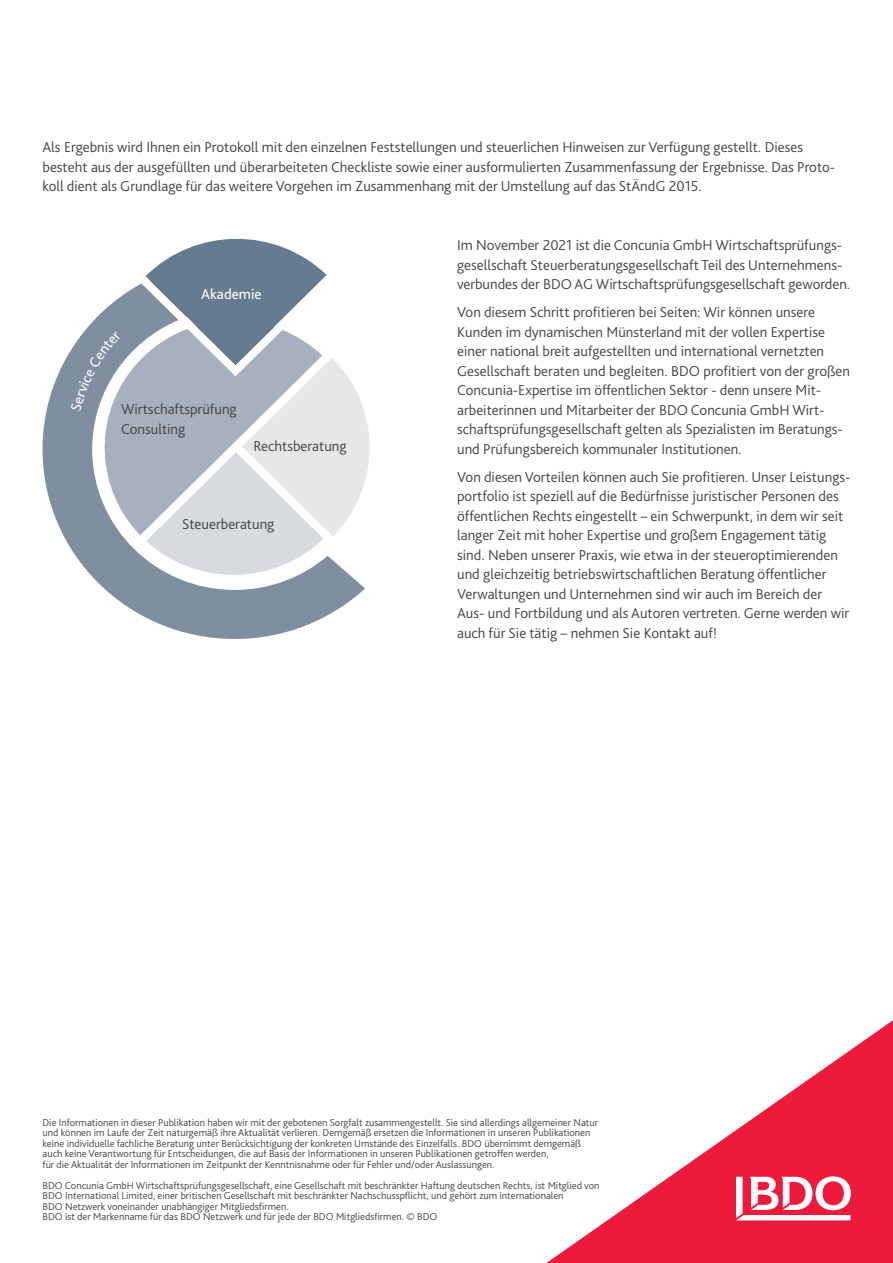
<style>
.page{position:relative;width:893px;height:1263px;background:#fff}
.page>*{position:absolute;margin:0;border:0;box-sizing:border-box;transform-origin:0 0}
.t1{font:300 15px/19.5px "Bliss Pro";color:#424241}
.t2{font:15px "Bliss Pro";color:#fff}
.t3{font:300 10.5px/10.5px "Bliss Pro";color:#424241}
</style>
<div class="page">
<svg style="left:43px;top:350px;width:322px;height:289px;fill:#7f8fa0"></svg>
<svg style="left:546px;top:1020px;width:347px;height:243px"></svg>
<svg style="left:736px;top:1176px;width:115px;height:44px"></svg>
<svg style="left:71px;top:238px;width:299px;height:349px"></svg>
<p class="t1" style="left:43px;top:137px;width:794px">Als Ergebnis wird Ihnen ein Protokoll mit den einzelnen Feststellungen und steuerlichen Hinweisen zur Verfügung gestellt. Dieses besteht aus der ausgefüllten und überarbeiteten Checkliste sowie einer ausformulierten Zusammenfassung der Ergebnisse. Das Proto&shy;koll dient als Grundlage für das weitere Vorgehen im Zusammenhang mit der Umstellung auf das StÄndG 2015.</p>
<p class="t2" style="left:201px;top:285px;width:62px">Akademie</p>
<p class="t1" style="left:121px;top:399px;width:117px">Wirtschaftsprüfung<br>Consulting</p>
<p class="t1" style="left:253px;top:436px;width:95px">Rechtsberatung</p>
<p class="t1" style="left:182px;top:514px;width:94px">Steuerberatung</p>
<p class="t1" style="left:457px;top:235px;width:395px">Im November 2021 ist die Concunia GmbH Wirtschaftsprüfungs&shy;gesellschaft Steuerberatungsgesellschaft Teil des Unternehmens&shy;verbundes der BDO AG Wirtschaftsprüfungsgesellschaft geworden.</p>
<p class="t1" style="left:457px;top:302px;width:394px">Von diesem Schritt profitieren bei Seiten: Wir können unsere Kunden im dynamischen Münsterland mit der vollen Expertise einer national breit aufgestellten und international vernetzten Gesellschaft beraten und begleiten. BDO profitiert von der großen Concunia-Expertise im öffentlichen Sektor - denn unsere Mit&shy;arbeiterinnen und Mitarbeiter der BDO Concunia GmbH Wirt&shy;schaftsprüfungsgesellschaft gelten als Spezialisten im Beratungs&shy;und Prüfungsbereich kommunaler Institutionen.</p>
<p class="t1" style="left:457px;top:467px;width:395px">Von diesen Vorteilen können auch Sie profitieren. Unser Leistungs&shy;portfolio ist speziell auf die Bedürfnisse juristischer Personen des öffentlichen Rechts eingestellt – ein Schwerpunkt, in dem wir seit langer Zeit mit hoher Expertise und großem Engagement tätig sind. Neben unserer Praxis, wie etwa in der steueroptimierenden und gleichzeitig betriebswirtschaftlichen Beratung öffentlicher Verwaltungen und Unternehmen sind wir auch im Bereich der Aus- und Fortbildung und als Autoren vertreten. Gerne werden wir auch für Sie tätig – nehmen Sie Kontakt auf!</p>
<p class="t3" style="left:43px;top:1117px;width:557px">Die Informationen in dieser Publikation haben wir mit der gebotenen Sorgfalt zusammengestellt. Sie sind allerdings allgemeiner Natur und können im Laufe der Zeit naturgemäß ihre Aktualität verlieren. Demgemäß ersetzen die Informationen in unseren Publikationen keine individuelle fachliche Beratung unter Berücksichtigung der konkreten Umstände des Einzelfalls. BDO übernimmt demgemäß auch keine Verantwortung für Entscheidungen, die auf Basis der Informationen in unseren Publikationen getroffen werden,<br>für die Aktualität der Informationen im Zeitpunkt der Kenntnisnahme oder für Fehler und/oder Auslassungen.</p>
<p class="t3" style="left:43px;top:1180px;width:558px">BDO Concunia GmbH Wirtschaftsprüfungsgesellschaft, eine Gesellschaft mit beschränkter Haftung deutschen Rechts, ist Mitglied von BDO International Limited, einer britischen Gesellschaft mit beschränkter Nachschusspflicht, und gehört zum internationalen<br>BDO Netzwerk voneinander unabhängiger Mitgliedsfirmen.<br>BDO ist der Markenname für das BDO Netzwerk und für jede der BDO Mitgliedsfirmen. © BDO</p>
</div>
